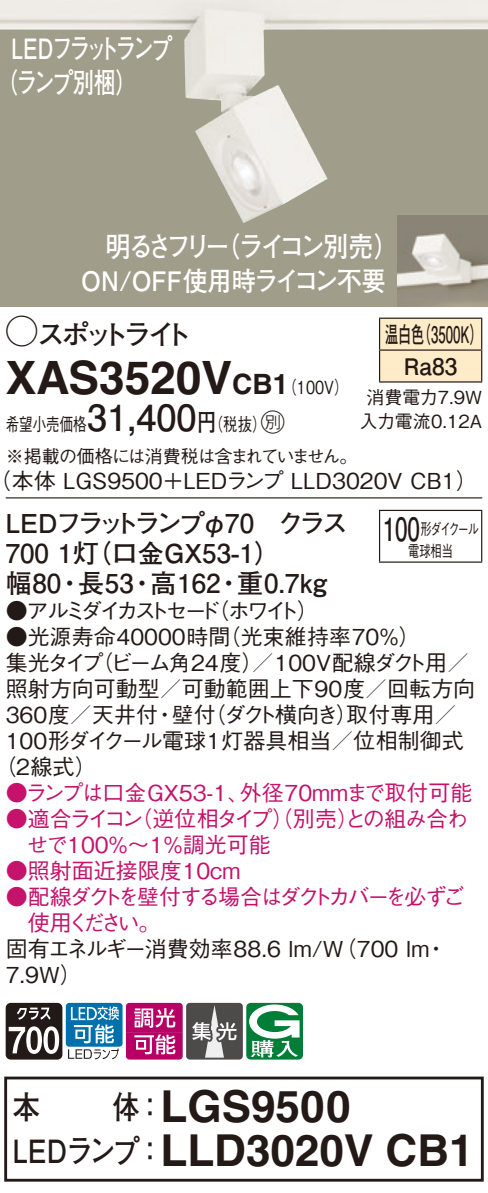
<style>
.page{position:relative;width:488px;height:1193px;background:#fff}
.page>*{position:absolute;margin:0;border:0;box-sizing:border-box;transform-origin:0 0}
.t1{font:700 46px "Helvetica LT Std";color:#231916}
.t2{font:700 44px "Helvetica LT Std";color:#231916}
.t3{font:700 36px "Futo Go B101 Pro";color:#231916}
.t4{font:700 32px "Futo Go B101 Pro";color:#231916;scale:.85 1}
.t5{font:700 32px "Futo Go B101 Pro";color:#231916;scale:.7 1}
.t6{font:700 28px/34px "Futo Go B101 Pro";letter-spacing:-.12em;color:#fff;scale:.75 1}
.t7{font:700 28px "Futo Go B101 Pro";letter-spacing:-.15em;color:#fff;scale:.89 1}
.t8{font:700 28px "Futo Go B101 Pro";letter-spacing:-.195em;color:#231916}
.t9{font:700 28px "Helvetica LT Std";color:#231916}
.t10{font:700 26.8px "Futo Go B101 Pro";letter-spacing:-.005em;color:#fff;scale:.91 1}
.t11{font:700 26px "Futo Go B101 Pro";color:#231916}
.t12{font:700 26px "Futo Go B101 Pro";letter-spacing:-.145em;color:#231916}
.t13{font:24px "Ford Classification 1";color:#231916}
.t14{font:700 22.8px/32px "Futo Go B101 Pro";color:#231916;scale:.58 1}
.t15{font:500 22px/26px "Gothic BBB Pro";color:#231916}
.t16{font:500 22px/26px "Gothic BBB Pro";letter-spacing:-.045em;color:#c5126b}
.t17{font:500 22px/26px "Gothic BBB Pro";letter-spacing:-.145em;color:#c5126b}
.t18{font:500 22px "Gothic BBB Pro";color:#c5126b}
.t19{font:500 22px/26px "Gothic BBB Pro";letter-spacing:-.135em;color:#231916}
.t20{font:500 22px/26px "Gothic BBB Pro";letter-spacing:-.02em;color:#c5126b}
.t21{font:500 22px "Gothic BBB Pro";letter-spacing:-.04em;color:#231916}
.t22{font:500 18px/31.6px "Gothic BBB Pro";letter-spacing:-.04em;color:#231916;scale:.75 1}
.t23{font:500 18px/24px "Gothic BBB Pro";color:#231916;text-align:center}
.t24{font:500 18px "Gothic BBB Pro";color:#231916;scale:.8 1}
.t25{font:500 16px "Gothic BBB Pro";letter-spacing:-.11em;color:#231916;scale:.7 1}
.s1{font-family:"Ford Classification 1";font-weight:400;font-size:32px}
.s2{font-size:46px}
.s3{font-family:"Helvetica LT Std";font-weight:700;font-size:28px}
.s4{font-family:"Gothic BBB Pro";font-weight:500;font-size:18px}
.s5{font-family:"Futo Go B101 Pro";font-weight:700;font-size:24px}
</style>
<div class="page">
<div style="left:0;top:0;width:488px;height:306px;background:#a19d8b"></div>
<img style="left:0;top:0;width:488px;height:223px">
<img style="left:397px;top:215px;width:91px;height:91px">
<div style="left:380px;top:319px;width:101px;height:62px;background:#feecc9"></div>
<hr style="left:379px;top:317px;width:103px;height:2px;background:#231916">
<hr style="left:379px;top:319px;width:1px;height:30px;background:#231916">
<hr style="left:481px;top:319px;width:1px;height:30px;background:#231916">
<hr style="left:379px;top:349px;width:103px;height:2px;background:#231916">
<hr style="left:379px;top:351px;width:1px;height:30px;background:#231916">
<hr style="left:481px;top:351px;width:1px;height:30px;background:#231916">
<hr style="left:379px;top:381px;width:103px;height:2px;background:#231916">
<hr style="left:6px;top:497px;width:476px;height:1px;background:#231916">
<hr style="left:379px;top:511px;width:1px;height:50px;background:#231916">
<hr style="left:379px;top:510px;width:103px;height:1px;background:#231916">
<hr style="left:481px;top:511px;width:1px;height:50px;background:#231916">
<hr style="left:379px;top:561px;width:103px;height:2px;background:#231916">
<svg style="left:6px;top:1002px;width:56px;height:57px"></svg>
<div style="left:66px;top:1002px;width:56px;height:44px;background:#0070ac;border-radius:3px"></div>
<svg style="left:68px;top:1006px;width:51px;height:53px"></svg>
<svg style="left:126px;top:1002px;width:177px;height:57px"></svg>
<div style="left:4px;top:1076px;width:479px;height:105px;border:3px solid #231916"></div>
<p class="t6" style="left:-4px;top:27px;width:236px;text-indent:15px">LEDフラットランプ（ランプ別梱(</p>
<p class="t7" style="left:215px;top:224px;width:208px">（ライコン別売(</p>
<p class="t7" style="left:106px;top:224px;width:141px">明るさフリー</p>
<p class="t10" style="left:81px;top:260px;width:336px">ON/OFF使用時ライコン不要</p>
<p class="t8" style="left:6px;top:312px;width:188px"><span class="s1">A</span>スポットライト</p>
<p class="t14" style="left:417px;top:315px;width:115px">（3500 (K</p>
<p class="t14" style="left:403px;top:315px;width:94px;text-indent:-19px">温白色<br>Ra83</p>
<p class="t23" style="left:359px;top:383px;width:124px">消費電力7.9W入力電流0.12A</p>
<h1 class="t1" style="left:6px;top:349px;width:197px">XAS3520</h1>
<p class="t9" style="left:201px;top:367px;width:73px"><span class="s2">V</span>CB</p>
<p class="t24" style="left:273px;top:372px;width:96px">（<span class="s3">1</span> 100 (V</p>
<h3 class="t3" style="left:87px;top:389px;width:111px">31,400</h3>
<p class="t13" style="left:252px;top:410px;width:34px">C<span class="s4">）</span></p>
<p class="t24" style="left:197px;top:410px;width:70px">（<span class="s5">円</span>税抜</p>
<p class="t22" style="left:6px;top:406px;width:470px">希望小売価格<br>※掲載の価格には消費税は含まれていません。</p>
<p class="t15" style="left:-10px;top:465px;width:489px">（本体 LGS9500＋LEDランプ LLD3020V CB1(</p>
<p class="t12" style="left:6px;top:502px;width:343px">LEDフラットランプφ70　クラス</p>
<p class="t11" style="left:6px;top:532px;width:276px">700 （灯1 口金GX53-1(</p>
<p class="t11" style="left:237px;top:562px;width:91px">重0.7kg</p>
<p class="t11" style="left:6px;top:562px;width:57px">幅80</p>
<p class="t11" style="left:150px;top:562px;width:72px">高162</p>
<p class="t11" style="left:78px;top:562px;width:57px">長53</p>
<p class="t11" style="left:57px;top:562px;width:27px">・</p>
<p class="t11" style="left:129px;top:562px;width:27px">・</p>
<p class="t11" style="left:216px;top:562px;width:27px">・</p>
<h3 class="t5" style="left:382px;top:504px;width:55px">100</h3>
<p class="t25" style="left:408px;top:538px;width:66px">電球相当</p>
<p class="t25" style="left:420px;top:516px;width:85px">形ダイクール</p>
<p class="t15" style="left:207px;top:595px;width:113px">（ホワイト(</p>
<p class="t19" style="left:219px;top:595px;width:203px;text-indent:-213px">●アルミダイカストセード<br>（光束維持率70％(</p>
<p class="t15" style="left:6px;top:621px;width:226px">●光源寿命40000時間</p>
<p class="t21" style="left:92px;top:645px;width:173px">（ビーム角24度）</p>
<p class="t15" style="left:6px;top:647px;width:99px">集光タイプ</p>
<p class="t15" style="left:6px;top:673px;width:471px">照射方向可動型／可動範囲上下90度／回転方向</p>
<p class="t15" style="left:204px;top:699px;width:254px">（ダクト横向き取付専用／</p>
<p class="t15" style="left:252px;top:647px;width:218px">／100V配線ダクト用／</p>
<p class="t15" style="left:336px;top:699px;width:23px">）</p>
<p class="t15" style="left:6px;top:699px;width:154px">360度／天井付</p>
<p class="t15" style="left:6px;top:725px;width:459px">100形ダイクール電球1灯器具相当／位相制御式</p>
<p class="t15" style="left:-6px;top:751px;width:104px">（2線式(</p>
<p class="t18" style="left:240px;top:775px;width:234px">外径70mmまで取付可能</p>
<p class="t15" style="left:172px;top:699px;width:45px">壁付</p>
<p class="t15" style="left:154px;top:699px;width:23px">・</p>
<p class="t16" style="left:130px;top:777px;width:339px;text-indent:-125px">●ランプは口金GX53-1、<br>（逆位相タイプ）（別売との組み合わ</p>
<p class="t16" style="left:337px;top:803px;width:23px">）</p>
<p class="t20" style="left:27px;top:803px;width:246px;text-indent:-21px">●適合ライコン<br>せで100％〜1％調光可能</p>
<p class="t18" style="left:6px;top:853px;width:236px">●照射面近接限度10cm</p>
<p class="t17" style="left:28px;top:881px;width:439px;text-indent:-22px">●配線ダクトを壁付する場合はダクトカバーを必ずご使用ください。</p>
<p class="t15" style="left:425px;top:933px;width:23px">・</p>
<p class="t15" style="left:6px;top:933px;width:425px">固有エネルギー消費効率88.6 lm （W/ 700 lm<br>7.9W(</p>
<h3 class="t4" style="left:13px;top:1081px;width:34px">本</h3>
<h3 class="t4" style="left:113px;top:1081px;width:62px">体：</h3>
<h2 class="t2" style="left:160px;top:1079px;width:192px">LGS9500</h2>
<h3 class="t4" style="left:13px;top:1125px;width:179px">LEDランプ：</h3>
<h2 class="t2" style="left:160px;top:1123px;width:314px">LLD3020V CB1</h2>
</div>
